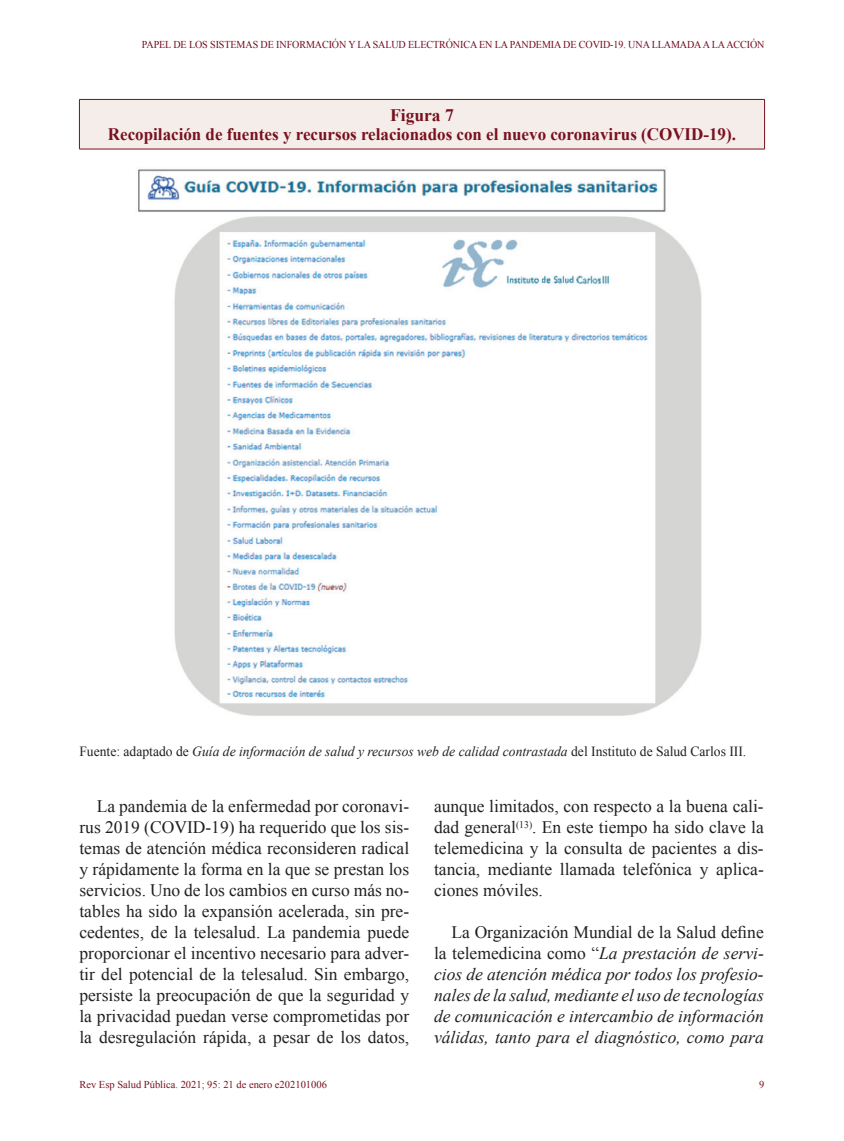
<style>
.page{position:relative;width:844px;height:1141px;background:#fff}
.page>*{position:absolute;margin:0;border:0;box-sizing:border-box;transform-origin:0 0}
.t1{font:17.5px/21px "Times New Roman";color:#231f20;text-align:justify}
.t2{font:italic 17.5px/21px "Times New Roman";color:#231f20;text-align:justify}
.t3{font:700 17.5px/19.2px "Times New Roman";color:#79101e;text-align:center}
.t4{font:italic 14px "Times New Roman";color:#231f20}
.t5{font:10.5px "Times New Roman";letter-spacing:-.01em;color:#730b23;scale:.96 1}
.t6{font:10.5px "Times New Roman";color:#79101e}
.s1{font-style:normal}
</style>
<div class="page">
<div style="left:79px;top:99px;width:685px;height:50px;background:#f4edea"></div>
<hr style="left:79px;top:100px;width:1px;height:49px;background:#79101e">
<hr style="left:764px;top:100px;width:1px;height:49px;background:#79101e">
<hr style="left:79px;top:99px;width:685px;height:1px;background:#79101e">
<hr style="left:79px;top:149px;width:685px;height:1px;background:#79101e">
<img style="left:138px;top:169px;width:564px;height:547px">
<p class="t5" style="left:142px;top:38px;width:650px">PAPEL DE LOS SISTEMAS DE INFORMACIÓN Y LA SALUD ELECTRÓNICA EN LA PANDEMIA DE COVID-19. UNA LLAMADA A LA ACCIÓN</p>
<p class="t3" style="left:108px;top:105px;width:629px">Figura 7<br>Recopilación de fuentes y recursos relacionados con el nuevo coronavirus (COVID-19).</p>
<p class="t4" style="left:79px;top:741px;width:668px"><span class="s1">Fuente: adaptado de</span> Guía de información de salud y recursos web de calidad contrastada <span class="s1">del Instituto de Salud Carlos III.</span></p>
<p class="t1" style="left:79px;top:796px;width:331px;text-indent:17px">La pandemia de la enfermedad por coronavi&shy;rus 2019 (COVID-19) ha requerido que los sis&shy;temas de atención médica reconsideren radical y rápidamente la forma en la que se prestan los servicios. Uno de los cambios en curso más no&shy;tables ha sido la expansión acelerada, sin pre&shy;cedentes, de la telesalud. La pandemia puede proporcionar el incentivo necesario para adver&shy;tir del potencial de la telesalud. Sin embargo, persiste la preocupación de que la seguridad y la privacidad puedan verse comprometidas por la desregulación rápida, a pesar de los datos,</p>
<p class="t1" style="left:434px;top:796px;width:331px">aunque limitados, con respecto a la buena cali&shy;dad general<sup>(13)</sup>. En este tiempo ha sido clave la telemedicina y la consulta de pacientes a dis&shy;tancia, mediante llamada telefónica y aplica&shy;ciones móviles.</p>
<p class="t2" style="left:434px;top:922px;width:331px;text-indent:17px"><span class="s1">La Organización Mundial de la Salud define la telemedicina como “</span>La prestación de servi&shy;cios de atención médica por todos los profesio&shy;nales de la salud, mediante el uso de tecnologías de comunicación e intercambio de información válidas, tanto para el diagnóstico, como para</p>
<p class="t6" style="left:79px;top:1077px;width:249px">Rev Esp Salud Pública. 2021; 95: 21 de enero e202101006</p>
<p class="t6" style="left:759px;top:1077px;width:7px">9</p>
</div>
